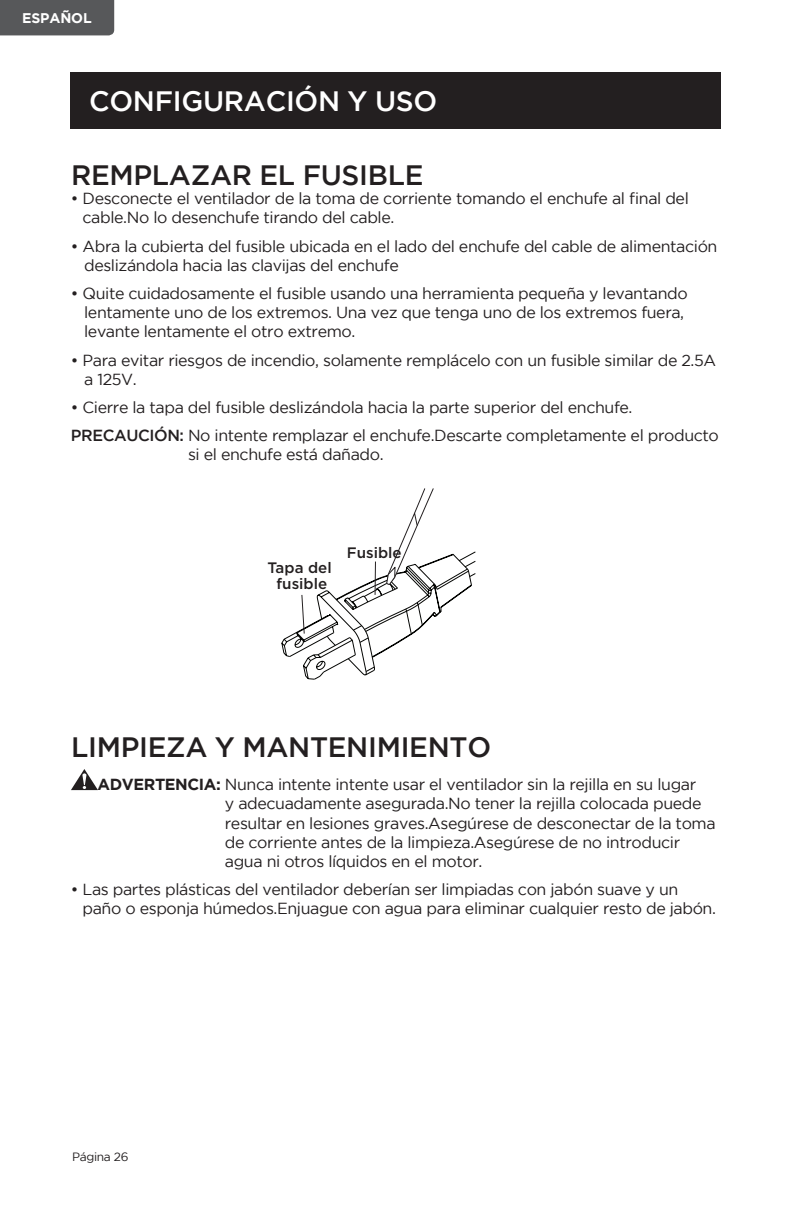
<style>
.page{position:relative;width:792px;height:1224px;background:#fff}
.page>*{position:absolute;margin:0;border:0;box-sizing:border-box;transform-origin:0 0}
.List_Style{font:500 28px "Gotham";letter-spacing:-.01em;color:#231f20}
.t1{font:500 28px "Gotham";letter-spacing:-.01em;color:#fff}
.List_Style-2{font:16px/19.2px "Gotham";letter-spacing:-.025em;color:#231f20}
.t2{font:500 15.2px/16px "Gotham";color:#231f20;text-align:center}
.t3{font:700 14px "Gotham";letter-spacing:-.01em;color:#fff}
.t4{font:12px "Gotham";letter-spacing:-.025em;color:#231f20}
.s1{font-weight:500}
.s2{font-weight:700}
</style>
<div class="page">
<div style="left:0;top:0;width:114px;height:35px;background:#57585a"></div>
<div style="left:71px;top:73px;width:650px;height:56px;background:#231f20"></div>
<svg style="left:71px;top:769px;width:27px;height:21px"></svg>
<svg style="left:282px;top:489px;width:194px;height:190px"></svg>
<hr style="left:375px;top:562px;width:1px;height:33px;background:#231f20">
<p class="t3" style="left:22px;top:10px;width:71px">ESPAÑOL</p>
<p class="t1" style="left:89px;top:85px;width:350px">CONFIGURACIÓN Y USO</p>
<p class="List_Style" style="left:71px;top:159px;width:354px">REMPLAZAR EL FUSIBLE</p>
<p class="List_Style-2" style="left:83px;top:189px;width:608px;text-indent:-12px">• Desconecte el ventilador de la toma de corriente tomando el enchufe al final del cable.No lo desenchufe tirando del cable.</p>
<p class="List_Style-2" style="left:84px;top:236px;width:635px;text-indent:-13px">• Abra la cubierta del fusible ubicada en el lado del enchufe del cable de alimentación deslizándola hacia las clavijas del enchufe</p>
<p class="List_Style-2" style="left:84px;top:283px;width:605px;text-indent:-13px">• Quite cuidadosamente el fusible usando una herramienta pequeña y levantando lentamente uno de los extremos. Una vez que tenga uno de los extremos fuera, levante lentamente el otro extremo.</p>
<p class="List_Style-2" style="left:84px;top:350px;width:634px;text-indent:-13px">• Para evitar riesgos de incendio, solamente remplácelo con un fusible similar de 2.5A a 125V.</p>
<p class="List_Style-2" style="left:71px;top:397px;width:563px">• Cierre la tapa del fusible deslizándola hacia la parte superior del enchufe.</p>
<p class="List_Style-2" style="left:188px;top:426px;width:532px;text-indent:-117px"><span class="s1">PRECAUCIÓN:</span> No intente remplazar el enchufe.Descarte completamente el producto si el enchufe está dañado.</p>
<p class="t2" style="left:268px;top:559px;width:66px">Tapa del fusible</p>
<p class="t2" style="left:347px;top:545px;width:56px">Fusible</p>
<p class="List_Style" style="left:71px;top:731px;width:422px">LIMPIEZA Y MANTENIMIENTO</p>
<p class="List_Style-2" style="left:225px;top:775px;width:492px;text-indent:-127px"><span class="s2">ADVERTENCIA:</span> Nunca intente intente usar el ventilador sin la rejilla en su lugar<br>y adecuadamente asegurada.No tener la rejilla colocada puede resultar en lesiones graves.Asegúrese de desconectar de la toma de corriente antes de la limpieza.Asegúrese de no introducir agua ni otros líquidos en el motor.</p>
<p class="List_Style-2" style="left:83px;top:880px;width:635px;text-indent:-12px">• Las partes plásticas del ventilador deberían ser limpiadas con jabón suave y un paño o esponja húmedos.Enjuague con agua para eliminar cualquier resto de jabón.</p>
<p class="t4" style="left:72px;top:1150px;width:58px">Página 26</p>
</div>
